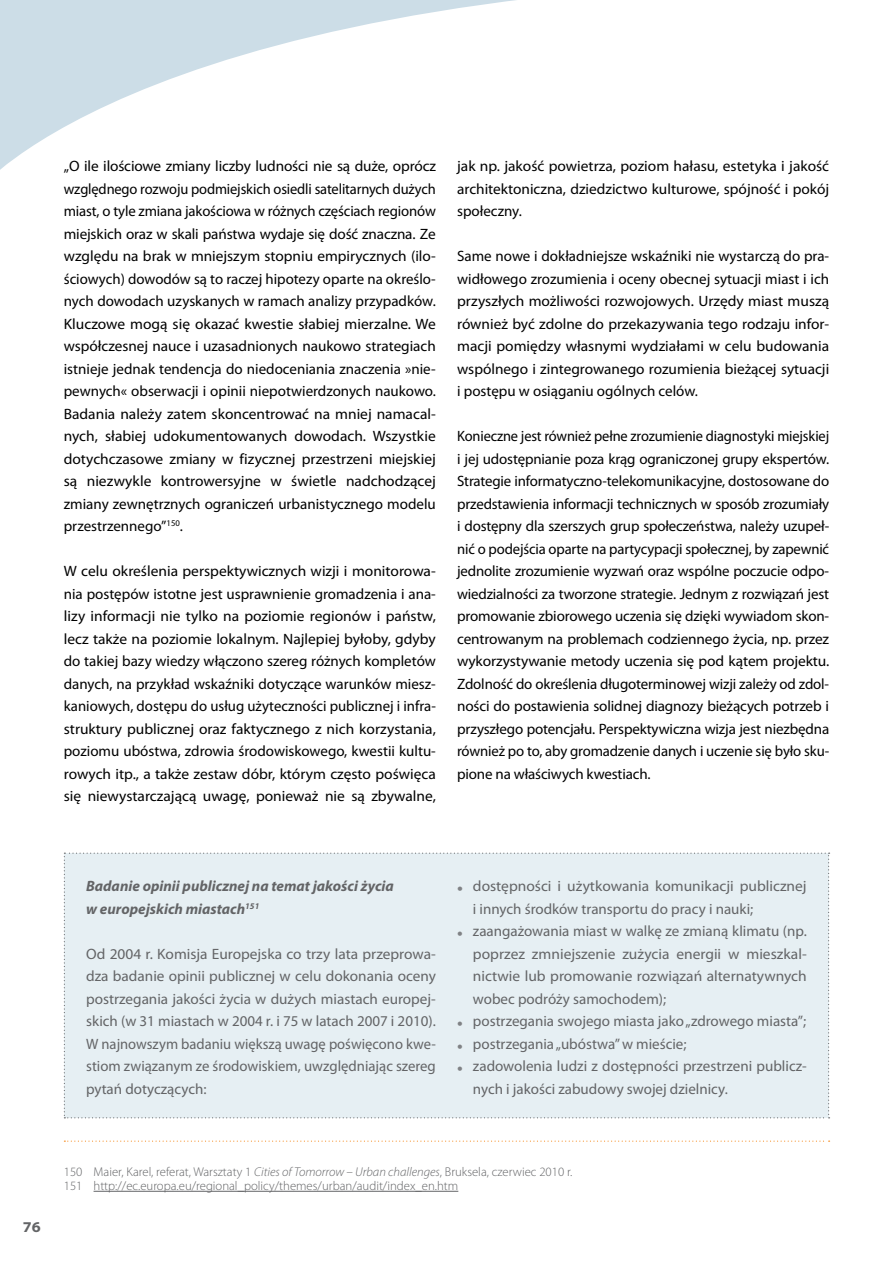
<style>
.page{position:relative;width:893px;height:1263px;background:#fff}
.page>*{position:absolute;margin:0;border:0;box-sizing:border-box;transform-origin:0 0}
.t1{font:15px/22.5px "Myriad Pro";color:#000;text-align:justify}
.t2{font:15px/22.5px "Myriad Pro";color:#000;text-align:justify;scale:.96 1}
.t3{font:15px/22.5px "Myriad Pro";color:#636466;text-align:justify}
.t4{font:italic 700 15px/22.5px "Myriad Pro";color:#636466}
.t5{font:700 semi-expanded 15px "Myriad Pro";color:#636466}
.t6{font:300 12.75px/14.2px "Myriad Pro";color:#636466}
.s1{font-size:20.25px;color:#808285}
.s2{font-size:20.25px}
.s3{font-style:italic}
</style>
<div class="page">
<svg style="left:0;top:0;width:516px;height:170px"></svg>
<svg style="left:64px;top:1140px;width:766px;height:2px"></svg>
<hr style="left:94px;top:1191px;width:364px;height:1px;background:#636466">
<div style="left:64px;top:853px;width:766px;height:265px;background:#e6eff3"></div>
<p class="t1" style="left:64px;top:155px;width:374px">„O ile ilościowe zmiany liczby ludności nie są duże, oprócz względnego rozwoju podmiejskich osiedli satelitarnych dużych miast, o tyle zmiana jakościowa w różnych częściach regionów miejskich oraz w skali państwa wydaje się dość znaczna. Ze względu na brak w mniejszym stopniu empirycznych (ilo&shy;ściowych) dowodów są to raczej hipotezy oparte na określo&shy;nych dowodach uzyskanych w ramach analizy przypadków.<br>Kluczowe mogą się okazać kwestie słabiej mierzalne. We współczesnej nauce i uzasadnionych naukowo strategiach istnieje jednak tendencja do niedoceniania znaczenia »nie&shy;pewnych« obserwacji i opinii niepotwierdzonych naukowo.<br>Badania należy zatem skoncentrować na mniej namacal&shy;nych, słabiej udokumentowanych dowodach. Wszystkie dotychczasowe zmiany w fizycznej przestrzeni miejskiej są niezwykle kontrowersyjne w świetle nadchodzącej zmiany zewnętrznych ograniczeń urbanistycznego modelu przestrzennego”<sup>150</sup>.</p>
<p class="t1" style="left:64px;top:560px;width:374px">W celu określenia perspektywicznych wizji i monitorowa&shy;nia postępów istotne jest usprawnienie gromadzenia i ana&shy;lizy informacji nie tylko na poziomie regionów i państw, lecz także na poziomie lokalnym. Najlepiej byłoby, gdyby do takiej bazy wiedzy włączono szereg różnych kompletów danych, na przykład wskaźniki dotyczące warunków miesz&shy;kaniowych, dostępu do usług użyteczności publicznej i infra&shy;struktury publicznej oraz faktycznego z nich korzystania, poziomu ubóstwa, zdrowia środowiskowego, kwestii kultu&shy;rowych itp., a także zestaw dóbr, którym często poświęca się niewystarczającą uwagę, ponieważ nie są zbywalne,</p>
<p class="t1" style="left:457px;top:155px;width:374px">jak np. jakość powietrza, poziom hałasu, estetyka i jakość architektoniczna, dziedzictwo kulturowe, spójność i pokój społeczny.</p>
<p class="t1" style="left:457px;top:245px;width:374px">Same nowe i dokładniejsze wskaźniki nie wystarczą do pra&shy;widłowego zrozumienia i oceny obecnej sytuacji miast i ich przyszłych możliwości rozwojowych. Urzędy miast muszą również być zdolne do przekazywania tego rodzaju infor&shy;macji pomiędzy własnymi wydziałami w celu budowania wspólnego i zintegrowanego rozumienia bieżącej sytuacji i postępu w osiąganiu ogólnych celów.</p>
<p class="t2" style="left:457px;top:425px;width:389px">Konieczne jest również pełne zrozumienie diagnostyki miejskiej i jej udostępnianie poza krąg ograniczonej grupy ekspertów.<br>Strategie informatyczno-telekomunikacyjne, dostosowane do przedstawienia informacji technicznych w sposób zrozumiały i dostępny dla szerszych grup społeczeństwa, należy uzupeł&shy;nić o podejścia oparte na partycypacji społecznej, by zapewnić jednolite zrozumienie wyzwań oraz wspólne poczucie odpo&shy;wiedzialności za tworzone strategie. Jednym z rozwiązań jest promowanie zbiorowego uczenia się dzięki wywiadom skon&shy;centrowanym na problemach codziennego życia, np. przez wykorzystywanie metody uczenia się pod kątem projektu.<br>Zdolność do określenia długoterminowej wizji zależy od zdol&shy;ności do postawienia solidnej diagnozy bieżących potrzeb i przyszłego potencjału. Perspektywiczna wizja jest niezbędna również po to, aby gromadzenie danych i uczenie się było sku&shy;pione na właściwych kwestiach.</p>
<p class="t4" style="left:86px;top:875px;width:309px">Badanie opinii publicznej na temat jakości życia w europejskich miastach<sup>151</sup></p>
<p class="t3" style="left:86px;top:942px;width:351px">Od 2004 r. Komisja Europejska co trzy lata przeprowa&shy;dza badanie opinii publicznej w celu dokonania oceny postrzegania jakości życia w dużych miastach europej&shy;skich (w 31 miastach w 2004 r. i 75 w latach 2007 i 2010).<br>W najnowszym badaniu większą uwagę poświęcono kwe&shy;stiom związanym ze środowiskiem, uwzględniając szereg pytań dotyczących:</p>
<p class="t3" style="left:473px;top:875px;width:335px;text-indent:-16px"><span class="s1">•</span> <span class="s2">-</span>dostępności i użytkowania komunikacji publicznej i innych środków transportu do pracy i nauki;</p>
<p class="t3" style="left:473px;top:920px;width:335px;text-indent:-16px"><span class="s1">•</span> <span class="s2">-</span>zaangażowania miast w walkę ze zmianą klimatu (np. poprzez zmniejszenie zużycia energii w mieszkal&shy;nictwie lub promowanie rozwiązań alternatywnych wobec podróży samochodem);</p>
<p class="t3" style="left:457px;top:1010px;width:351px"><span class="s1">•</span> <span class="s2">-</span>postrzegania swojego miasta jako „zdrowego miasta”;</p>
<p class="t3" style="left:457px;top:1032px;width:231px"><span class="s1">•</span> <span class="s2">-</span>postrzegania „ubóstwa” w mieście;</p>
<p class="t3" style="left:473px;top:1055px;width:335px;text-indent:-16px"><span class="s1">•</span> <span class="s2">-</span>zadowolenia ludzi z dostępności przestrzeni publicz&shy;nych i jakości zabudowy swojej dzielnicy.</p>
<p class="t5" style="left:23px;top:1218px;width:19px">76</p>
<p class="t6" style="left:64px;top:1164px;width:510px">150 Maier, Karel, referat, Warsztaty 1 <span class="s3">Cities of Tomorrow – Urban challenges</span>, Bruksela, czerwiec 2010 r.<br>151 http://ec.europa.eu/regional_policy/themes/urban/audit/index_en.htm</p>
</div>
